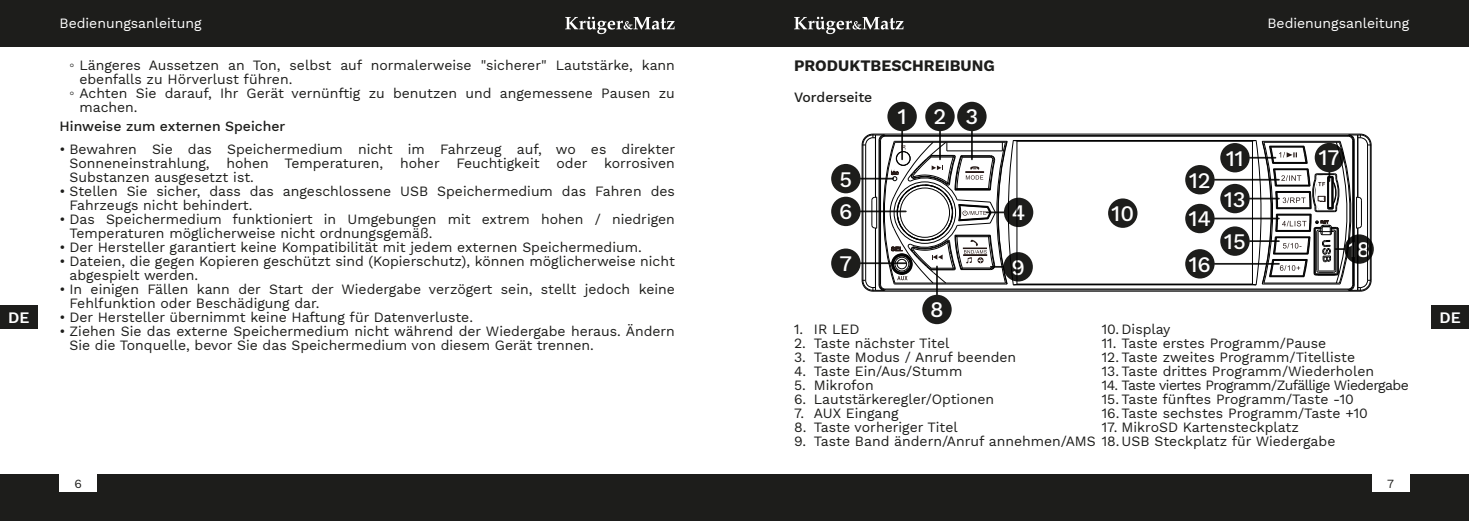
<style>
.page{position:relative;width:1469px;height:521px;background:#fff}
.page>*{position:absolute;margin:0;border:0;box-sizing:border-box;transform-origin:0 0}
.t1{font:500 21.88px/38.9px "Work Sans";color:#fff}
.t2{font:700 15.75px "Work Sans";color:#1d1d1b}
.t3{font:600 15.75px "Work Sans";color:#fff}
.t4{font:14px/14px "Work Sans";color:#1d1d1b}
.t5{font:14px "Work Sans";letter-spacing:-.04em;color:#1d1d1b}
.t6{font:14px "Work Sans";color:#fff}
.t7{font:500 14px "Work Sans";color:#1d1d1b}
.t8{font:12.25px "Work Sans";color:#1d1d1b}
.s1{font-family:"Arial"}
</style>
<div class="page">
<div style="left:0;top:474px;width:1468px;height:47px;background:#1d1d1b"></div>
<div style="left:0;top:0;width:1468px;height:47px;background:#1d1d1b"></div>
<svg style="left:794px;top:17px;width:109px;height:17px"></svg>
<svg style="left:565px;top:17px;width:109px;height:17px"></svg>
<div style="left:1431px;top:305px;width:37px;height:24px;background:#1d1d1b"></div>
<div style="left:0;top:305px;width:38px;height:24px;background:#1d1d1b"></div>
<div style="left:60px;top:474px;width:37px;height:18px;background:#fff"></div>
<div style="left:1371px;top:474px;width:38px;height:18px;background:#fff"></div>
<div style="left:1220px;top:143px;width:29px;height:29px;background:#1d1d1b;border-radius:50%"></div>
<div style="left:1185px;top:165px;width:29px;height:29px;background:#1d1d1b;border-radius:50%"></div>
<div style="left:1185px;top:204px;width:29px;height:29px;background:#1d1d1b;border-radius:50%"></div>
<div style="left:1185px;top:249px;width:29px;height:29px;background:#1d1d1b;border-radius:50%"></div>
<div style="left:1220px;top:184px;width:29px;height:29px;background:#1d1d1b;border-radius:50%"></div>
<div style="left:1220px;top:226px;width:29px;height:30px;background:#1d1d1b;border-radius:50%"></div>
<div style="left:887px;top:102px;width:29px;height:29px;background:#1d1d1b;border-radius:50%"></div>
<div style="left:925px;top:102px;width:29px;height:29px;background:#1d1d1b;border-radius:50%"></div>
<div style="left:957px;top:102px;width:29px;height:29px;background:#1d1d1b;border-radius:50%"></div>
<div style="left:1003px;top:198px;width:30px;height:29px;background:#1d1d1b;border-radius:50%"></div>
<div style="left:831px;top:164px;width:29px;height:29px;background:#1d1d1b;border-radius:50%"></div>
<div style="left:831px;top:197px;width:29px;height:29px;background:#1d1d1b;border-radius:50%"></div>
<div style="left:831px;top:248px;width:29px;height:30px;background:#1d1d1b;border-radius:50%"></div>
<div style="left:1344px;top:234px;width:29px;height:30px;background:#0a0a09;border-radius:50%"></div>
<div style="left:922px;top:295px;width:29px;height:29px;background:#1d1d1b;border-radius:50%"></div>
<div style="left:1003px;top:252px;width:29px;height:29px;background:#1d1d1b;border-radius:50%"></div>
<div style="left:1108px;top:198px;width:29px;height:30px;background:#1d1d1b;border-radius:50%"></div>
<hr style="left:1214px;top:179px;width:64px;height:2px;background:#1d1d1b">
<hr style="left:1214px;top:218px;width:64px;height:1px;background:#1d1d1b">
<hr style="left:1214px;top:263px;width:64px;height:2px;background:#1d1d1b">
<hr style="left:860px;top:178px;width:33px;height:1px;background:#1d1d1b">
<hr style="left:860px;top:210px;width:45px;height:2px;background:#1d1d1b">
<hr style="left:860px;top:262px;width:45px;height:2px;background:#1d1d1b">
<hr style="left:861px;top:145px;width:1px;height:135px;background:#000">
<hr style="left:873px;top:291px;width:487px;height:1px;background:#000">
<hr style="left:885px;top:290px;width:463px;height:1px;background:#000">
<hr style="left:885px;top:289px;width:463px;height:1px;background:#000">
<hr style="left:1016px;top:284px;width:236px;height:1px;background:#000">
<hr style="left:1016px;top:141px;width:236px;height:1px;background:#000">
<hr style="left:1013px;top:140px;width:243px;height:1px;background:#000">
<hr style="left:885px;top:136px;width:463px;height:1px;background:#000">
<hr style="left:885px;top:135px;width:463px;height:1px;background:#000">
<hr style="left:873px;top:134px;width:487px;height:1px;background:#000">
<svg style="left:1249px;top:134px;width:122px;height:157px"></svg>
<svg style="left:862px;top:131px;width:155px;height:164px"></svg>
<p class="t6" style="left:60px;top:15px;width:143px">Bedienungsanleitung</p>
<p class="t6" style="left:1267px;top:15px;width:143px">Bedienungsanleitung</p>
<p class="t4" style="left:69px;top:58px;width:607px"><span class="s1">◦</span> Längeres Aussetzen an Ton, selbst auf normalerweise "sicherer" Lautstärke, kann</p>
<p class="t4" style="left:79px;top:72px;width:214px">ebenfalls zu Hörverlust führen.</p>
<p class="t4" style="left:69px;top:86px;width:607px"><span class="s1">◦</span> Achten Sie darauf, Ihr Gerät vernünftig zu benutzen und angemessene Pausen zu</p>
<p class="t4" style="left:79px;top:100px;width:60px">machen.</p>
<p class="t7" style="left:60px;top:118px;width:227px">Hinweise zum externen Speicher</p>
<p class="t4" style="left:69px;top:142px;width:607px;text-align:justify;text-indent:-10px">• Bewahren Sie das Speichermedium nicht im Fahrzeug auf, wo es direkter Sonneneinstrahlung, hohen Temperaturen, hoher Feuchtigkeit oder korrosiven Substanzen ausgesetzt ist.</p>
<p class="t4" style="left:69px;top:184px;width:607px;text-indent:-10px">• Stellen Sie sicher, dass das angeschlossene USB Speichermedium das Fahren des<br>Fahrzeugs nicht behindert.</p>
<p class="t4" style="left:69px;top:212px;width:607px;text-indent:-10px">• Das Speichermedium funktioniert in Umgebungen mit extrem hohen / niedrigen<br>Temperaturen möglicherweise nicht ordnungsgemäß.</p>
<p class="t4" style="left:60px;top:240px;width:584px">• Der Hersteller garantiert keine Kompatibilität mit jedem externen Speichermedium.</p>
<p class="t4" style="left:69px;top:254px;width:607px;text-indent:-10px">• Dateien, die gegen Kopieren geschützt sind (Kopierschutz), können möglicherweise nicht abgespielt werden.</p>
<p class="t4" style="left:69px;top:282px;width:607px;text-indent:-10px">• In einigen Fällen kann der Start der Wiedergabe verzögert sein, stellt jedoch keine<br>Fehlfunktion oder Beschädigung dar.</p>
<p class="t4" style="left:60px;top:310px;width:415px">• Der Hersteller übernimmt keine Haftung für Datenverluste.</p>
<p class="t4" style="left:69px;top:324px;width:607px;text-indent:-10px">• Ziehen Sie das externe Speichermedium nicht während der Wiedergabe heraus. Ändern<br>Sie die Tonquelle, bevor Sie das Speichermedium von diesem Gerät trennen.</p>
<p class="t2" style="left:794px;top:56px;width:202px">PRODUKTBESCHREIBUNG</p>
<p class="t7" style="left:794px;top:89px;width:80px">Vorderseite</p>
<h1 class="t1" style="left:897px;top:97px;width:82px">1 23</h1>
<h1 class="t1" style="left:1318px;top:138px;width:23px">17</h1>
<h1 class="t1" style="left:1226px;top:139px;width:19px">11</h1>
<h1 class="t1" style="left:839px;top:163px;width:15px;line-height:32.7px">5<br>6</h1>
<h1 class="t1" style="left:839px;top:244px;width:14px">7</h1>
<h1 class="t1" style="left:1188px;top:161px;width:24px">12<br>14</h1>
<h1 class="t1" style="left:1188px;top:245px;width:24px">16</h1>
<h1 class="t1" style="left:1224px;top:178px;width:23px;line-height:42.5px">13<br>15</h1>
<h1 class="t1" style="left:1011px;top:193px;width:15px">4</h1>
<h1 class="t1" style="left:1111px;top:194px;width:24px">10</h1>
<h1 class="t1" style="left:1347px;top:230px;width:24px">18</h1>
<h1 class="t1" style="left:1011px;top:248px;width:15px">9</h1>
<h1 class="t1" style="left:930px;top:290px;width:15px">8</h1>
<p class="t3" style="left:8px;top:308px;width:23px">DE</p>
<p class="t3" style="left:1439px;top:308px;width:23px">DE</p>
<p class="t4" style="left:1101px;top:323px;width:70px">10. Display</p>
<p class="t4" style="left:1101px;top:337px;width:226px">11. Taste erstes Programm/Pause</p>
<p class="t4" style="left:1101px;top:351px;width:255px">12. Taste zweites Programm/Titelliste</p>
<p class="t4" style="left:1101px;top:365px;width:274px">13. Taste drittes Programm/Wiederholen</p>
<p class="t5" style="left:1101px;top:377px;width:308px">14. Taste viertes Programm/Zufällige Wiedergabe</p>
<p class="t4" style="left:1101px;top:393px;width:254px">15. Taste fünftes Programm/Taste -10</p>
<p class="t4" style="left:1101px;top:407px;width:268px">16. Taste sechstes Programm/Taste +10</p>
<p class="t4" style="left:1101px;top:421px;width:199px">17. MikroSD Kartensteckplatz</p>
<p class="t4" style="left:794px;top:323px;width:67px">1. IR LED</p>
<p class="t4" style="left:794px;top:337px;width:157px">2. Taste nächster Titel</p>
<p class="t4" style="left:794px;top:351px;width:224px">3. Taste Modus / Anruf beenden</p>
<p class="t4" style="left:794px;top:365px;width:170px">4. Taste Ein/Aus/Stumm</p>
<p class="t4" style="left:794px;top:379px;width:81px">5. Mikrofon</p>
<p class="t4" style="left:794px;top:393px;width:202px">6. Lautstärkeregler/Optionen</p>
<p class="t4" style="left:794px;top:407px;width:106px">7. AUX Eingang</p>
<p class="t4" style="left:794px;top:421px;width:165px">8. Taste vorheriger Titel</p>
<p class="t4" style="left:794px;top:435px;width:543px">9. Taste Band ändern/Anruf annehmen/AMS 18. USB Steckplatz für Wiedergabe</p>
<p class="t8" style="left:75px;top:476px;width:9px">6</p>
<p class="t8" style="left:1387px;top:476px;width:8px">7</p>
</div>
